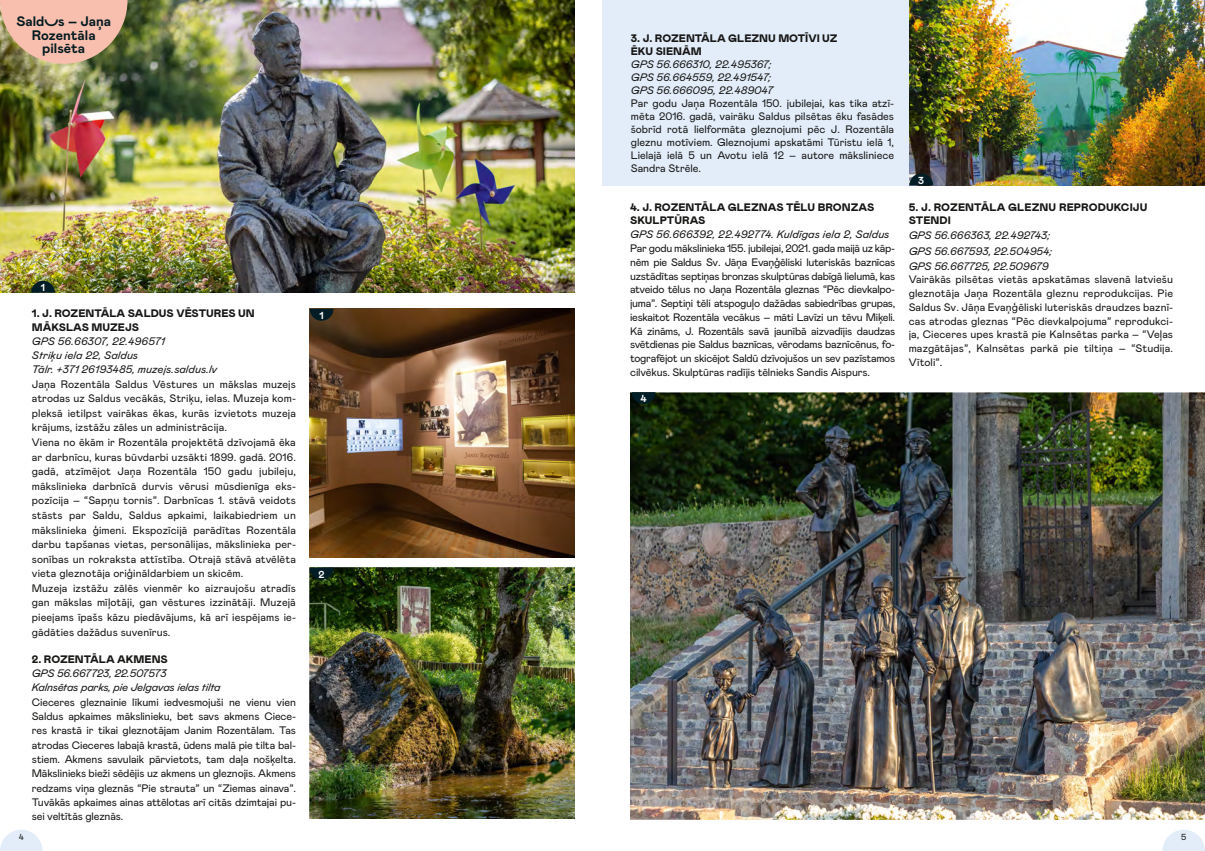
<style>
.page{position:relative;width:1205px;height:851px;background:#fff}
.page>*{position:absolute;margin:0;border:0;box-sizing:border-box;transform-origin:0 0}
.t1{font:700 13.75px/13.8px "Mabry Pro";color:#031a20;text-align:center}
.t2{font:10.88px/14.6px "Mabry Pro";letter-spacing:.01em;color:#181716;text-align:justify}
.t3{font:italic 10.88px/13.9px "Mabry Pro";color:#181716}
.t4{font:900 10.88px/13.8px "Mabry Pro";color:#181716}
.t5{font:700 10.12px "Mabry Pro";color:#fff}
.t6{font:8.75px "Mabry Pro";color:#181716}
.s1{font-family:"Overpriced Mabry"}
</style>
<div class="page">
<svg style="left:0;top:830px;width:43px;height:20px"></svg>
<img style="left:310px;top:567px;width:264px;height:251px">
<div style="left:602px;top:0;width:603px;height:185px;background:#e2edf9"></div>
<img style="left:909px;top:0;width:296px;height:185px">
<img style="left:631px;top:392px;width:574px;height:427px">
<img style="left:0;top:0;width:574px;height:293px">
<svg style="left:31px;top:281px;width:24px;height:12px"></svg>
<svg style="left:909px;top:173px;width:24px;height:12px"></svg>
<img style="left:310px;top:309px;width:264px;height:248px">
<svg style="left:0;top:0;width:128px;height:64px;background:#d9ad95"></svg>
<svg style="left:310px;top:309px;width:23px;height:12px"></svg>
<svg style="left:310px;top:567px;width:23px;height:12px"></svg>
<svg style="left:632px;top:392px;width:23px;height:12px"></svg>
<svg style="left:1162px;top:830px;width:43px;height:20px"></svg>
<p class="t1" style="left:16px;top:14px;width:96px">Sald<span class="s1">u</span>s – Jaņa<br>Rozentāla pilsēta</p>
<p class="t6" style="left:19px;top:831px;width:7px">4</p>
<p class="t5" style="left:41px;top:280px;width:6px">1</p>
<p class="t4" style="left:32px;top:306px;width:224px">1. J. ROZENTĀLA SALDUS VĒSTURES UN<br>MĀKSLAS MUZEJS</p>
<p class="t3" style="left:32px;top:334px;width:187px">GPS 56.66307, 22.496571<br>Striķu iela 22, Saldus<br>Tālr. +371 26193485, muzejs.saldus.lv</p>
<p class="t2" style="left:32px;top:376px;width:266px;text-align:left">Jaņa Rozentāla Saldus Vēstures un mākslas muzejs atrodas uz Saldus vecākās, Striķu, ielas. Muzeja kom&shy;pleksā ietilpst vairākas ēkas, kurās izvietots muzeja krājums, izstāžu zāles un administrācija.<br>Viena no ēkām ir Rozentāla projektētā dzīvojamā ēka ar darbnīcu, kuras būvdarbi uzsākti 1899. gadā. 2016. gadā, atzīmējot Jaņa Rozentāla 150 gadu jubileju, mākslinieka darbnīcā durvis vērusi mūsdienīga eks&shy;pozīcija – “Sapņu tornis”. Darbnīcas 1. stāvā veidots stāsts par Saldu, Saldus apkaimi, laikabiedriem un mākslinieka ģimeni. Ekspozīcijā parādītas Rozentāla darbu tapšanas vietas, personālijas, mākslinieka per&shy;sonības un rokraksta attīstība. Otrajā stāvā atvēlēta vieta gleznotāja oriģināldarbiem un skicēm.<br>Muzeja izstāžu zālēs vienmēr ko aizraujošu atradīs gan mākslas mīļotāji, gan vēstures izzinātāji. Muzejā pieejams īpašs kāzu piedāvājums, kā arī iespējams ie&shy;gādāties dažādus suvenīrus.</p>
<p class="t4" style="left:32px;top:652px;width:137px">2. ROZENTĀLA AKMENS</p>
<p class="t3" style="left:32px;top:666px;width:190px">GPS 56.667723, 22.507573<br>Kalnsētas parks, pie Jelgavas ielas tilta</p>
<p class="t2" style="left:32px;top:694px;width:266px">Cieceres gleznainie līkumi iedvesmojuši ne vienu vien Saldus apkaimes mākslinieku, bet savs akmens Ciece&shy;res krastā ir tikai gleznotājam Janim Rozentālam. Tas atrodas Cieceres labajā krastā, ūdens malā pie tilta bal&shy;stiem. Akmens savulaik pārvietots, tam daļa nošķelta.<br>Mākslinieks bieži sēdējis uz akmens un gleznojis. Akmens redzams viņa gleznās “Pie strauta” un “Ziemas ainava”.<br>Tuvākās apkaimes ainas attēlotas arī citās dzimtajai pu&shy;sei veltītās gleznās.</p>
<p class="t5" style="left:319px;top:308px;width:6px">1</p>
<p class="t5" style="left:318px;top:567px;width:8px">2</p>
<p class="t4" style="left:631px;top:31px;width:208px;line-height:13px">3. J. ROZENTĀLA GLEZNU MOTĪVI UZ<br>ĒKU SIENĀM</p>
<p class="t3" style="left:631px;top:57px;width:144px;line-height:13px">GPS 56.666310, 22.495367;<br>GPS 56.664559, 22.491547;<br>GPS 56.666095, 22.489047</p>
<p class="t2" style="left:631px;top:96px;width:265px;line-height:13px">Par godu Jaņa Rozentāla 150. jubilejai, kas tika atzī&shy;mēta 2016. gadā, vairāku Saldus pilsētas ēku fasādes šobrīd rotā lielformāta gleznojumi pēc J. Rozentāla gleznu motīviem. Gleznojumi apskatāmi Tūristu ielā 1, Lielajā ielā 5 un Avotu ielā 12 – autore māksliniece Sandra Strēle.</p>
<p class="t4" style="left:630px;top:200px;width:246px">4. J. ROZENTĀLA GLEZNAS TĒLU BRONZAS<br>SKULPTŪRAS</p>
<p class="t3" style="left:630px;top:227px;width:261px">GPS 56.666392, 22.492774. Kuldīgas iela 2, Saldus</p>
<p class="t2" style="left:630px;top:241px;width:267px;line-height:13.8px">Par godu mākslinieka 155. jubilejai, 2021. gada maijā uz kāp&shy;nēm pie Saldus Sv. Jāņa Evaņģēliski luteriskās baznīcas uzstādītas septiņas bronzas skulptūras dabīgā lielumā, kas atveido tēlus no Jaņa Rozentāla gleznas “Pēc dievkalpo&shy;juma”. Septiņi tēli atspoguļo dažādas sabiedrības grupas, ieskaitot Rozentāla vecākus – māti Lavīzi un tēvu Miķeli.<br>Kā zināms, J. Rozentāls savā jaunībā aizvadījis daudzas svētdienas pie Saldus baznīcas, vērodams baznīcēnus, fo&shy;tografējot un skicējot Saldū dzīvojušos un sev pazīstamos cilvēkus. Skulptūras radījis tēlnieks Sandis Aispurs.</p>
<p class="t5" style="left:640px;top:391px;width:8px">4</p>
<p class="t5" style="left:918px;top:173px;width:7px">3</p>
<p class="t4" style="left:908px;top:200px;width:240px">5. J. ROZENTĀLA GLEZNU REPRODUKCIJU<br>STENDI</p>
<p class="t3" style="left:908px;top:227px;width:145px;line-height:15px">GPS 56.666363, 22.492743;<br>GPS 56.667593, 22.504954;<br>GPS 56.667725, 22.509679</p>
<p class="t2" style="left:909px;top:272px;width:266px;line-height:13.8px">Vairākās pilsētas vietās apskatāmas slavenā latviešu gleznotāja Jaņa Rozentāla gleznu reprodukcijas. Pie Saldus Sv. Jāņa Evaņģēliski luteriskās draudzes baznī&shy;cas atrodas gleznas “Pēc dievkalpojuma” reprodukci&shy;ja, Cieceres upes krastā pie Kalnsētas parka – “Veļas mazgātājas”, Kalnsētas parkā pie tiltiņa – “Studija.<br>Vītoli”.</p>
<p class="t6" style="left:1181px;top:831px;width:7px">5</p>
</div>
